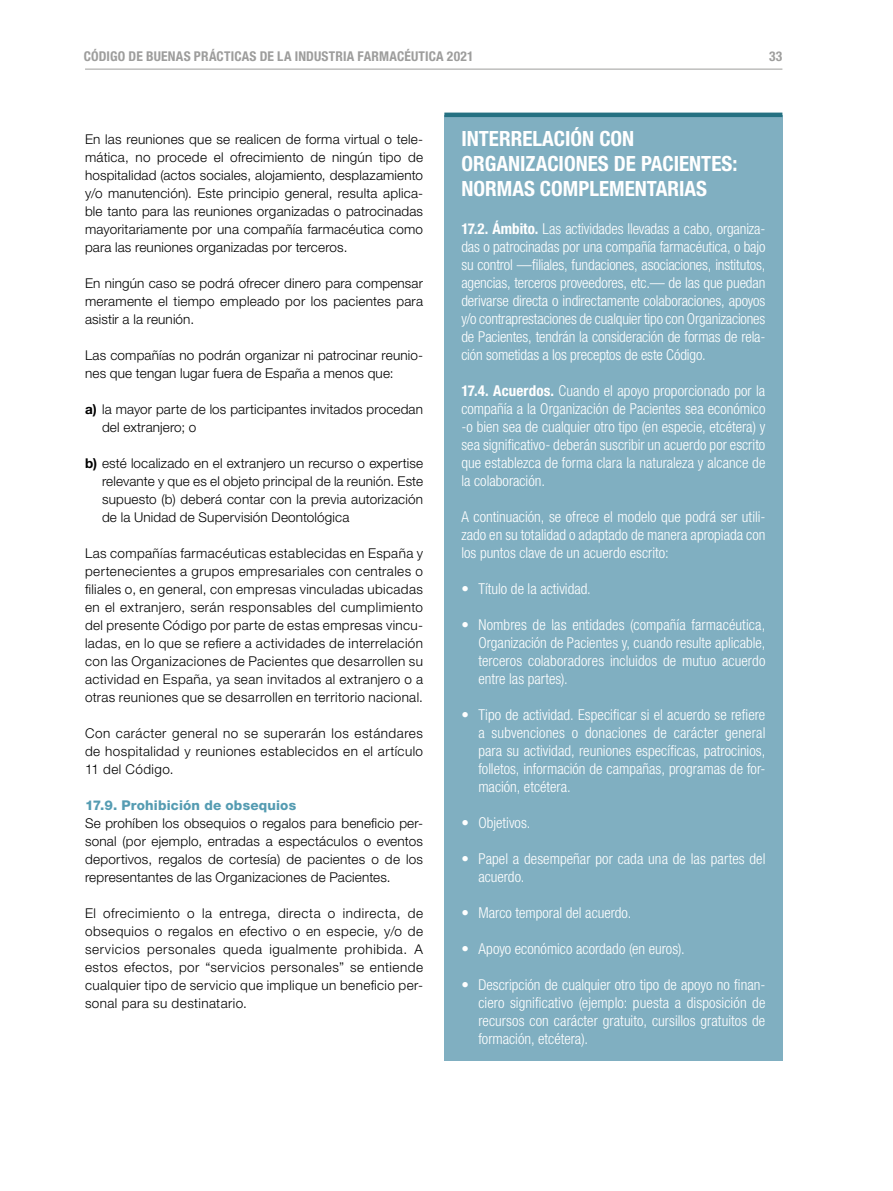
<style>
.page{position:relative;width:893px;height:1191px;background:#fff}
.page>*{position:absolute;margin:0;border:0;box-sizing:border-box;transform-origin:0 0}
.t1{font:700 condensed 21px/25.2px "Helvetica Neue LT Std";color:#fff}
.t2{font:300 condensed 15px/18px "Helvetica Neue LT Std";color:#fff;text-align:justify}
.t3{font:300 13.5px/18px "Helvetica Neue LT Std";letter-spacing:.015em;color:#000;text-align:justify}
.t4{font:700 condensed 13.5px "Helvetica Neue LT Std";letter-spacing:.01em;color:#9d9d9c}
.t5{font:800 13.5px "Helvetica Neue LT Std";letter-spacing:.01em;color:#559cb2}
.s1{font-weight:700}
</style>
<div class="page">
<hr style="left:85px;top:69px;width:697px;height:1px;background:#9d9d9c">
<div style="left:444px;top:115px;width:338px;height:105px;background:#80afc1"></div>
<hr style="left:444px;top:113px;width:338px;height:4px;background:#257182">
<div style="left:444px;top:199px;width:338px;height:195px;background:#80afc1"></div>
<div style="left:444px;top:361px;width:338px;height:159px;background:#80afc1"></div>
<div style="left:444px;top:487px;width:338px;height:105px;background:#80afc1"></div>
<div style="left:444px;top:559px;width:338px;height:69px;background:#80afc1"></div>
<div style="left:444px;top:595px;width:338px;height:123px;background:#80afc1"></div>
<div style="left:444px;top:685px;width:338px;height:141px;background:#80afc1"></div>
<div style="left:444px;top:793px;width:338px;height:69px;background:#80afc1"></div>
<div style="left:444px;top:829px;width:338px;height:87px;background:#80afc1"></div>
<div style="left:444px;top:883px;width:338px;height:69px;background:#80afc1"></div>
<div style="left:444px;top:919px;width:338px;height:69px;background:#80afc1"></div>
<div style="left:444px;top:955px;width:338px;height:105px;background:#80afc1"></div>
<p class="t4" style="left:84px;top:48px;width:391px">CÓDIGO DE BUENAS PRÁCTICAS DE LA INDUSTRIA FARMACÉUTICA 2021</p>
<p class="t4" style="left:769px;top:48px;width:15px">33</p>
<p class="t3" style="left:85px;top:130px;width:340px">En las reuniones que se realicen de forma virtual o tele&shy;mática, no procede el ofrecimiento de ningún tipo de hospitalidad (actos sociales, alojamiento, desplazamiento y/o manutención). Este principio general, resulta aplica&shy;ble tanto para las reuniones organizadas o patrocinadas mayoritariamente por una compañía farmacéutica como para las reuniones organizadas por terceros.</p>
<p class="t3" style="left:85px;top:274px;width:339px">En ningún caso se podrá ofrecer dinero para compensar meramente el tiempo empleado por los pacientes para asistir a la reunión.</p>
<p class="t3" style="left:85px;top:346px;width:340px">Las compañías no podrán organizar ni patrocinar reunio&shy;nes que tengan lugar fuera de España a menos que:</p>
<p class="t3" style="left:102px;top:400px;width:322px;text-indent:-17px"><span class="s1">a)</span> la mayor parte de los participantes invitados procedan del extranjero; o</p>
<p class="t3" style="left:102px;top:454px;width:323px;text-indent:-17px"><span class="s1">b)</span> esté localizado en el extranjero un recurso o expertise relevante y que es el objeto principal de la reunión. Este supuesto (b) deberá contar con la previa autorización de la Unidad de Supervisión Deontológica</p>
<p class="t3" style="left:85px;top:544px;width:340px">Las compañías farmacéuticas establecidas en España y pertenecientes a grupos empresariales con centrales o filiales o, en general, con empresas vinculadas ubicadas en el extranjero, serán responsables del cumplimiento del presente Código por parte de estas empresas vincu&shy;ladas, en lo que se refiere a actividades de interrelación con las Organizaciones de Pacientes que desarrollen su actividad en España, ya sean invitados al extranjero o a otras reuniones que se desarrollen en territorio nacional.</p>
<p class="t3" style="left:85px;top:724px;width:340px">Con carácter general no se superarán los estándares de hospitalidad y reuniones establecidos en el artículo 11 del Código.</p>
<p class="t5" style="left:85px;top:797px;width:213px">17.9. Prohibición de obsequios</p>
<p class="t3" style="left:85px;top:814px;width:340px">Se prohíben los obsequios o regalos para beneficio per&shy;sonal (por ejemplo, entradas a espectáculos o eventos deportivos, regalos de cortesía) de pacientes o de los representantes de las Organizaciones de Pacientes.</p>
<p class="t3" style="left:85px;top:904px;width:340px">El ofrecimiento o la entrega, directa o indirecta, de obsequios o regalos en efectivo o en especie, y/o de servicios personales queda igualmente prohibida. A estos efectos, por “servicios personales” se entiende cualquier tipo de servicio que implique un beneficio per&shy;sonal para su destinatario.</p>
<h1 class="t1" style="left:461px;top:125px;width:278px">INTERRELACIÓN CON<br>ORGANIZACIONES DE PACIENTES:<br>NORMAS COMPLEMENTARIAS</h1>
<p class="t2" style="left:461px;top:220px;width:306px"><span class="s1">17.2. Ámbito.</span> Las actividades llevadas a cabo, organiza&shy;das o patrocinadas por una compañía farmacéutica, o bajo su control —filiales, fundaciones, asociaciones, institutos, agencias, terceros proveedores, etc.— de las que puedan derivarse directa o indirectamente colaboraciones, apoyos y/o contraprestaciones de cualquier tipo con Organizaciones de Pacientes, tendrán la consideración de formas de rela&shy;ción sometidas a los preceptos de este Código.</p>
<p class="t2" style="left:461px;top:382px;width:306px"><span class="s1">17.4. Acuerdos.</span> Cuando el apoyo proporcionado por la compañía a la Organización de Pacientes sea económico -o bien sea de cualquier otro tipo (en especie, etcétera) y sea significativo- deberán suscribir un acuerdo por escrito que establezca de forma clara la naturaleza y alcance de la colaboración.</p>
<p class="t2" style="left:461px;top:508px;width:306px">A continuación, se ofrece el modelo que podrá ser utili&shy;zado en su totalidad o adaptado de manera apropiada con los puntos clave de un acuerdo escrito:</p>
<p class="t2" style="left:461px;top:580px;width:131px">• Título de la actividad.</p>
<p class="t2" style="left:478px;top:616px;width:288px;text-indent:-17px">• Nombres de las entidades (compañía farmacéutica, Organización de Pacientes y, cuando resulte aplicable, terceros colaboradores incluidos de mutuo acuerdo entre las partes).</p>
<p class="t2" style="left:478px;top:706px;width:289px;text-indent:-17px">• Tipo de actividad. Especificar si el acuerdo se refiere a subvenciones o donaciones de carácter general para su actividad, reuniones específicas, patrocinios, folletos, información de campañas, programas de for&shy;mación, etcétera.</p>
<p class="t2" style="left:461px;top:814px;width:71px">• Objetivos.</p>
<p class="t2" style="left:478px;top:850px;width:289px;text-indent:-17px">• Papel a desempeñar por cada una de las partes del acuerdo.</p>
<p class="t2" style="left:461px;top:904px;width:172px">• Marco temporal del acuerdo.</p>
<p class="t2" style="left:461px;top:940px;width:225px">• Apoyo económico acordado (en euros).</p>
<p class="t2" style="left:478px;top:976px;width:289px;text-indent:-17px">• Descripción de cualquier otro tipo de apoyo no finan&shy;ciero significativo (ejemplo: puesta a disposición de recursos con carácter gratuito, cursillos gratuitos de formación, etcétera).</p>
</div>
